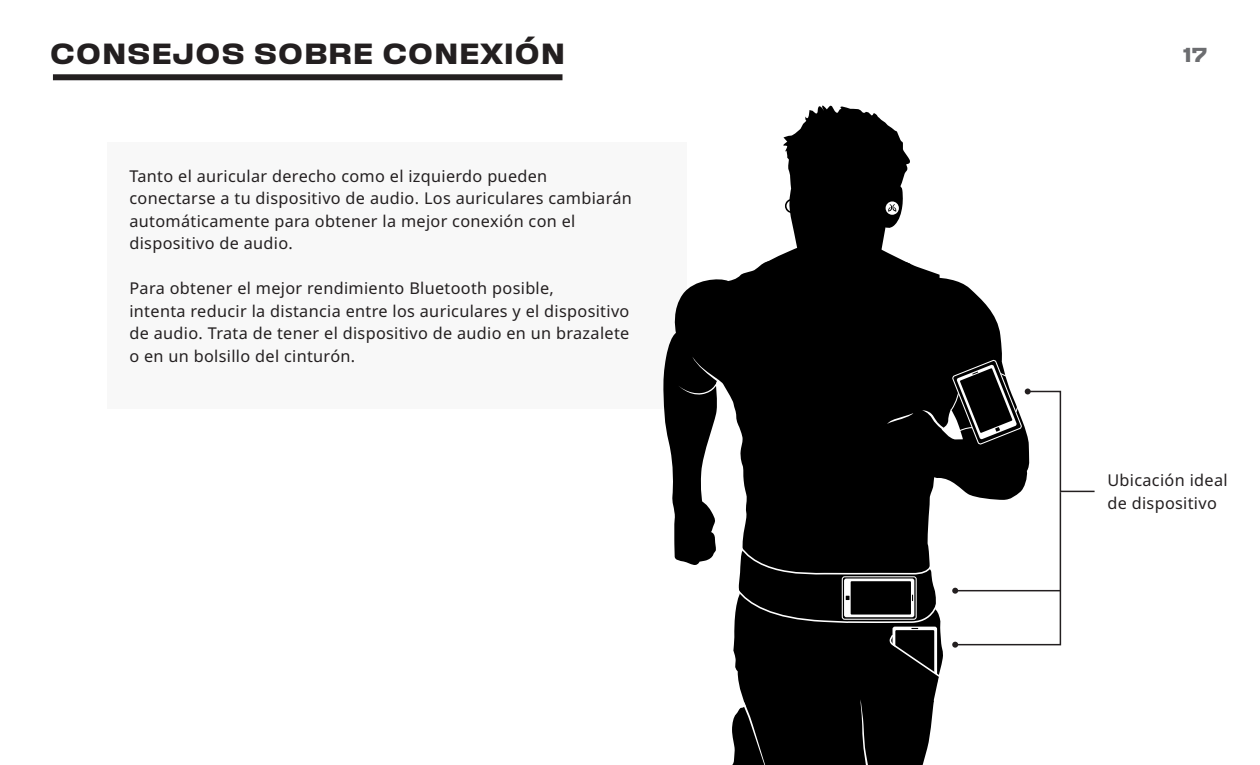
<style>
.page{position:relative;width:1260px;height:765px;background:#fff}
.page>*{position:absolute;margin:0;border:0;box-sizing:border-box;transform-origin:0 0}
.t1{font:700 expanded 28.75px "Fixture";color:#231f20}
.t2{font:700 expanded 20px "Fixture";color:#6c6d70}
.t3{font:16.25px/22.5px "Noto Sans";letter-spacing:.02em;color:#231f20}
</style>
<div class="page">
<div style="left:107px;top:142px;width:579px;height:267px;background:#f8f8f8"></div>
<svg style="left:663px;top:264px;width:339px;height:296px;fill:#000"></svg>
<svg style="left:761px;top:105px;width:150px;height:216px"></svg>
<svg style="left:678px;top:357px;width:417px;height:408px"></svg>
<div style="left:53px;top:74px;width:510px;height:6px;background:#231f20"></div>
<p class="t1" style="left:50px;top:35px;width:518px">CONSEJOS SOBRE CONEXIÓN</p>
<p class="t3" style="left:129px;top:165px;width:504px">Tanto el auricular derecho como el izquierdo pueden conectarse a tu dispositivo de audio. Los auriculares cambiarán automáticamente para obtener la mejor conexión con el dispositivo de audio.</p>
<p class="t3" style="left:129px;top:277px;width:502px">Para obtener el mejor rendimiento Bluetooth posible,<br>intenta reducir la distancia entre los auriculares y el dispositivo de audio. Trata de tener el dispositivo de audio en un brazalete o en un bolsillo del cinturón.</p>
<p class="t2" style="left:1183px;top:42px;width:26px">17</p>
<p class="t3" style="left:1107px;top:469px;width:122px">Ubicación ideal de dispositivo</p>
</div>
